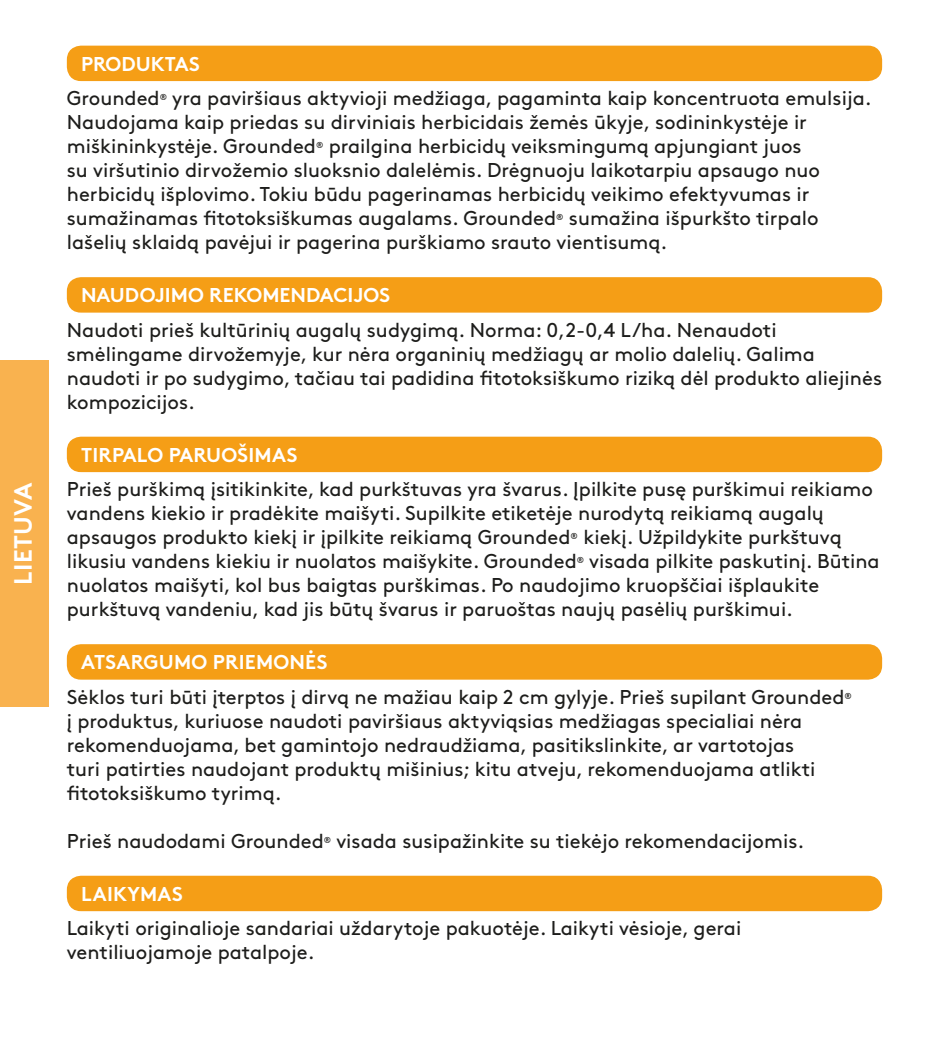
<style>
.page{position:relative;width:952px;height:1060px;background:#fff}
.page>*{position:absolute;margin:0;border:0;box-sizing:border-box;transform-origin:0 0}
.t1{font:700 25px "Brown Pro";letter-spacing:.01em;color:#fff}
.t2{font:20px/24px "Brown Pro";color:#1d1d1b}
.t3{font:700 20px "Brown Pro";letter-spacing:.01em;color:#fff}
.t4{font:700 8.75px "Brown Pro";color:#1d1d1b}
</style>
<div class="page">
<div style="left:67px;top:46px;width:815px;height:35px;background:#f59e16;border-radius:14px"></div>
<div style="left:67px;top:277px;width:815px;height:35px;background:#f59e16;border-radius:14px"></div>
<div style="left:67px;top:436px;width:815px;height:36px;background:#f59e16;border-radius:14px"></div>
<div style="left:67px;top:644px;width:815px;height:35px;background:#f59e16;border-radius:14px"></div>
<div style="left:67px;top:875px;width:815px;height:36px;background:#f59e16;border-radius:14px"></div>
<div style="left:0;top:360px;width:49px;height:347px;background:#f9b24f"></div>
<p class="t1" style="left:3px;top:584px;width:104px;rotate:-90deg">LIETUVA</p>
<p class="t3" style="left:81px;top:48px;width:120px">PRODUKTAS</p>
<p class="t2" style="left:67px;top:84px;width:94px">Grounded</p>
<p class="t4" style="left:160px;top:90px;width:9px">®</p>
<p class="t2" style="left:67px;top:84px;width:806px;text-indent:105px">yra paviršiaus aktyvioji medžiaga, pagaminta kaip koncentruota emulsija.<br>Naudojama kaip priedas su dirviniais herbicidais žemės ūkyje, sodininkystėje ir miškininkystėje. Grounded</p>
<p class="t2" style="left:67px;top:132px;width:754px;text-indent:262px">prailgina herbicidų veiksmingumą apjungiant juos su viršutinio dirvožemio sluoksnio dalelėmis. Drėgnuoju laikotarpiu apsaugo nuo herbicidų išplovimo. Tokiu būdu pagerinamas herbicidų veikimo efektyvumas ir sumažinamas fitotoksiškumas augalams. Grounded</p>
<p class="t4" style="left:316px;top:138px;width:9px">®</p>
<p class="t2" style="left:67px;top:204px;width:753px;text-indent:502px">sumažina išpurkšto tirpalo lašelių sklaidą pavėjui ir pagerina purškiamo srauto vientisumą.</p>
<p class="t3" style="left:81px;top:279px;width:310px">NAUDOJIMO REKOMENDACIJOS</p>
<p class="t2" style="left:67px;top:316px;width:816px">Naudoti prieš kultūrinių augalų sudygimą. Norma: 0,2-0,4 L/ha. Nenaudoti smėlingame dirvožemyje, kur nėra organinių medžiagų ar molio dalelių. Galima naudoti ir po sudygimo, tačiau tai padidina fitotoksiškumo riziką dėl produkto aliejinės kompozicijos.</p>
<p class="t3" style="left:81px;top:438px;width:218px">TIRPALO PARUOŠIMAS</p>
<p class="t2" style="left:67px;top:475px;width:807px">Prieš purškimą įsitikinkite, kad purkštuvas yra švarus. Įpilkite pusę purškimui reikiamo vandens kiekio ir pradėkite maišyti. Supilkite etiketėje nurodytą reikiamą augalų apsaugos produkto kiekį ir įpilkite reikiamą Grounded</p>
<p class="t4" style="left:556px;top:210px;width:9px">®</p>
<p class="t4" style="left:570px;top:529px;width:9px">®</p>
<p class="t2" style="left:583px;top:523px;width:260px">kiekį. Užpildykite purkštuvą</p>
<p class="t2" style="left:67px;top:547px;width:511px">likusiu vandens kiekiu ir nuolatos maišykite. Grounded</p>
<p class="t4" style="left:577px;top:553px;width:9px">®</p>
<p class="t2" style="left:67px;top:547px;width:814px;text-indent:522px">visada pilkite paskutinį. Būtina nuolatos maišyti, kol bus baigtas purškimas. Po naudojimo kruopščiai išplaukite purkštuvą vandeniu, kad jis būtų švarus ir paruoštas naujų pasėlių purškimui.</p>
<p class="t3" style="left:81px;top:646px;width:248px">ATSARGUMO PRIEMONĖS</p>
<p class="t2" style="left:67px;top:683px;width:779px">Sėklos turi būti įterptos į dirvą ne mažiau kaip 2 cm gylyje. Prieš supilant Grounded</p>
<p class="t4" style="left:844px;top:688px;width:9px">®</p>
<p class="t2" style="left:67px;top:707px;width:750px">į produktus, kuriuose naudoti paviršiaus aktyviąsias medžiagas specialiai nėra rekomenduojama, bet gamintojo nedraudžiama, pasitikslinkite, ar vartotojas turi patirties naudojant produktų mišinius; kitu atveju, rekomenduojama atlikti fitotoksiškumo tyrimą.</p>
<p class="t2" style="left:67px;top:827px;width:258px">Prieš naudodami Grounded</p>
<p class="t4" style="left:324px;top:832px;width:9px">®</p>
<p class="t2" style="left:336px;top:827px;width:469px">visada susipažinkite su tiekėjo rekomendacijomis.</p>
<p class="t3" style="left:81px;top:877px;width:103px">LAIKYMAS</p>
<p class="t2" style="left:67px;top:914px;width:676px">Laikyti originalioje sandariai uždarytoje pakuotėje. Laikyti vėsioje, gerai ventiliuojamoje patalpoje.</p>
</div>
